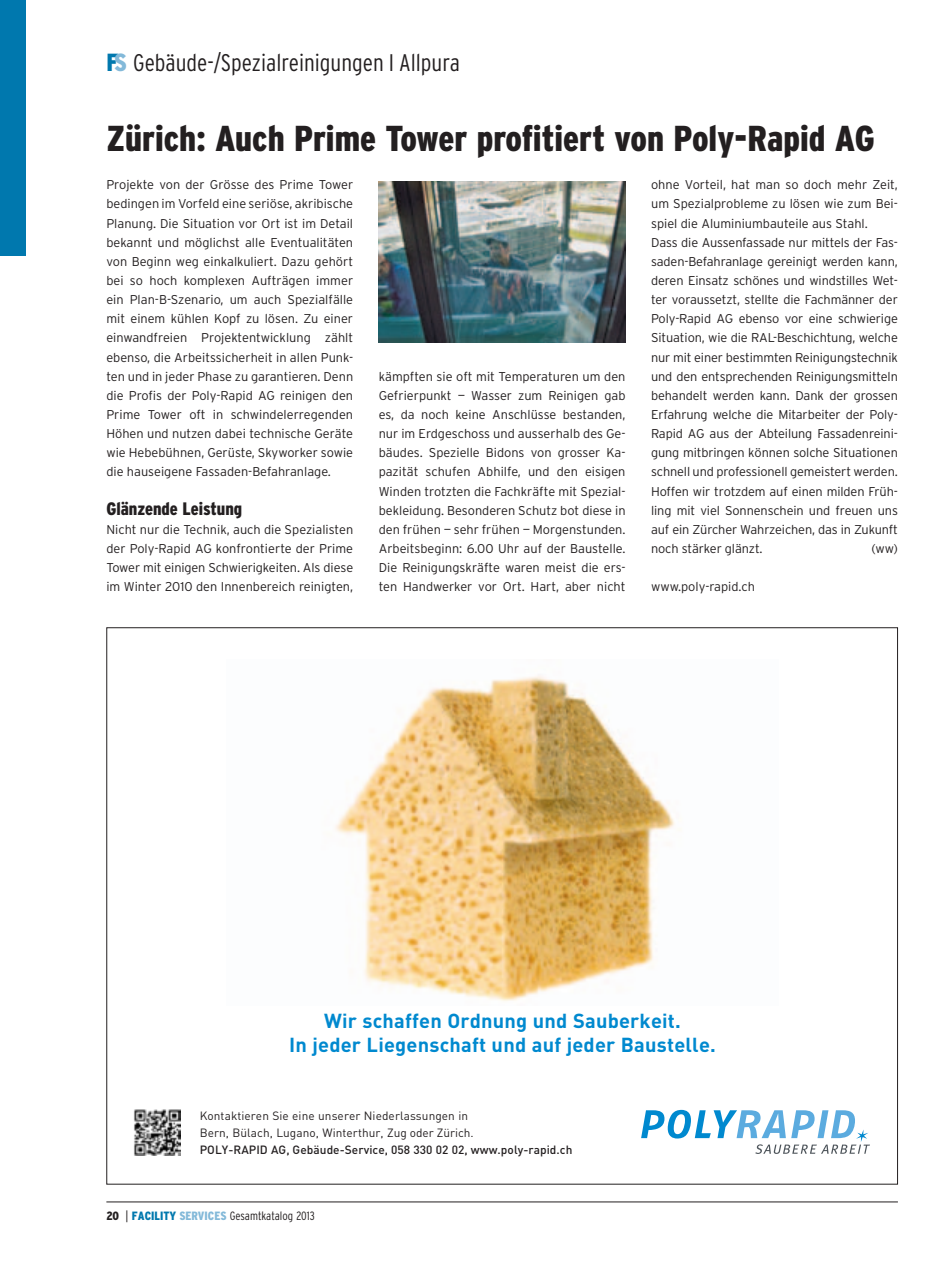
<style>
.page{position:relative;width:949px;height:1276px;background:#fff}
.page>*{position:absolute;margin:0;border:0;box-sizing:border-box;transform-origin:0 0}
.t1{font:900 condensed 36px "Interstate";color:#231f20}
.t2{font:300 condensed 24px "Interstate";color:#231f20}
.t3{font:700 20.1px/24px "DIN";letter-spacing:.01em;color:#0089cf;text-align:center}
.t4{font:900 condensed 18px "Interstate";color:#231f20}
.t5{font:300 12.75px/19.2px "Interstate";letter-spacing:-.01em;color:#231f20;text-align:justify}
.t6{font:300 condensed 12px "Interstate";color:#231f20}
.t7{font:11.85px/17.1px "DIN";letter-spacing:.005em;color:#231f20}
.t8{font:500 11.85px "DIN";letter-spacing:.005em;color:#231f20}
.s1{font-weight:900;font-size:24.75px;color:#0078ae}
.s2{font-weight:900;font-size:24.75px;color:#83b9d9}
.s3{font-weight:900}
.s4{font-stretch:normal}
.s5{font-weight:900;color:#0078ae}
.s6{font-weight:900;color:#83b9d9}
</style>
<div class="page">
<div style="left:0;top:0;width:26px;height:255px;background:#0078ae"></div>
<hr style="left:106px;top:1201px;width:791px;height:1px;background:#231f20">
<svg style="left:641px;top:1110px;width:228px;height:44px"></svg>
<img style="left:335px;top:675px;width:340px;height:326px">
<img style="left:134px;top:1109px;width:46px;height:46px">
<img style="left:378px;top:181px;width:247px;height:161px">
<h2 class="t2" style="left:106px;top:49px;width:355px"><span class="s1">F</span><span class="s2">S</span> Gebäude-/Spezialreinigungen I Allpura</h2>
<h1 class="t1" style="left:106px;top:118px;width:769px">Zürich: Auch Prime Tower profitiert von Poly-Rapid AG</h1>
<p class="t5" style="left:106px;top:175px;width:248px">Projekte von der Grösse des Prime Tower bedingen im Vorfeld eine seriöse, akribische Planung. Die Situation vor Ort ist im Detail bekannt und möglichst alle Eventualitäten von Beginn weg einkalkuliert. Dazu gehört bei so hoch komplexen Aufträgen immer ein Plan-B-Szenario, um auch Spezialfälle mit einem kühlen Kopf zu lösen. Zu einer einwandfreien Projektentwicklung zählt ebenso, die Arbeitssicherheit in allen Punk&shy;ten und in jeder Phase zu garantieren. Denn die Profis der Poly-Rapid AG reinigen den Prime Tower oft in schwindelerregenden Höhen und nutzen dabei technische Geräte wie Hebebühnen, Gerüste, Skyworker sowie die hauseigene Fassaden-Befahranlage.</p>
<h3 class="t4" style="left:106px;top:498px;width:137px">Glänzende Leistung</h3>
<p class="t5" style="left:106px;top:519px;width:248px">Nicht nur die Technik, auch die Spezialisten der Poly-Rapid AG konfrontierte der Prime Tower mit einigen Schwierigkeiten. Als diese im Winter 2010 den Innenbereich reinigten,</p>
<p class="t5" style="left:651px;top:175px;width:248px;text-align:left">ohne Vorteil, hat man so doch mehr Zeit, um Spezialprobleme zu lösen wie zum Bei&shy;spiel die Aluminiumbauteile aus Stahl.<br>Dass die Aussenfassade nur mittels der Fas&shy;saden-Befahranlage gereinigt werden kann, deren Einsatz schönes und windstilles Wet&shy;ter voraussetzt, stellte die Fachmänner der Poly-Rapid AG ebenso vor eine schwierige Situation, wie die RAL-Beschichtung, welche nur mit einer bestimmten Reinigungstechnik und den entsprechenden Reinigungsmitteln behandelt werden kann. Dank der grossen Erfahrung welche die Mitarbeiter der Poly-Rapid AG aus der Abteilung Fassadenreini&shy;gung mitbringen können solche Situationen schnell und professionell gemeistert werden.<br>Hoffen wir trotzdem auf einen milden Früh&shy;ling mit viel Sonnenschein und freuen uns auf ein Zürcher Wahrzeichen, das in Zukunft noch stärker glänzt.</p>
<p class="t5" style="left:378px;top:366px;width:248px">kämpften sie oft mit Temperaturen um den Gefrierpunkt — Wasser zum Reinigen gab es, da noch keine Anschlüsse bestanden, nur im Erdgeschoss und ausserhalb des Ge&shy;bäudes. Spezielle Bidons von grosser Ka&shy;pazität schufen Abhilfe, und den eisigen Winden trotzten die Fachkräfte mit Spezial&shy;bekleidung. Besonderen Schutz bot diese in den frühen — sehr frühen — Morgenstunden.<br>Arbeitsbeginn: 6.00 Uhr auf der Baustelle.<br>Die Reinigungskräfte waren meist die ers&shy;ten Handwerker vor Ort. Hart, aber nicht</p>
<p class="t5" style="left:871px;top:539px;width:28px">(ww)</p>
<p class="t5" style="left:651px;top:577px;width:105px">www.poly-rapid.ch</p>
<h3 class="t3" style="left:289px;top:1007px;width:428px">Wir schaffen Ordnung und Sauberkeit.<br>In jeder Liegenschaft und auf jeder Baustelle.</h3>
<p class="t7" style="left:200px;top:1106px;width:275px">Kontaktieren Sie eine unserer Niederlassungen in<br>Bern, Bülach, Lugano, Winterthur, Zug oder Zürich.</p>
<p class="t8" style="left:200px;top:1142px;width:374px">POLY-RAPID AG, Gebäude-Service, 058 330 02 02, www.poly-rapid.ch</p>
<p class="t6" style="left:106px;top:1208px;width:210px"><span class="s3">20</span> <span class="s4">|</span> <span class="s5">FACILITY</span> <span class="s6">SERVICES</span> Gesamtkatalog 2013</p>
</div>
